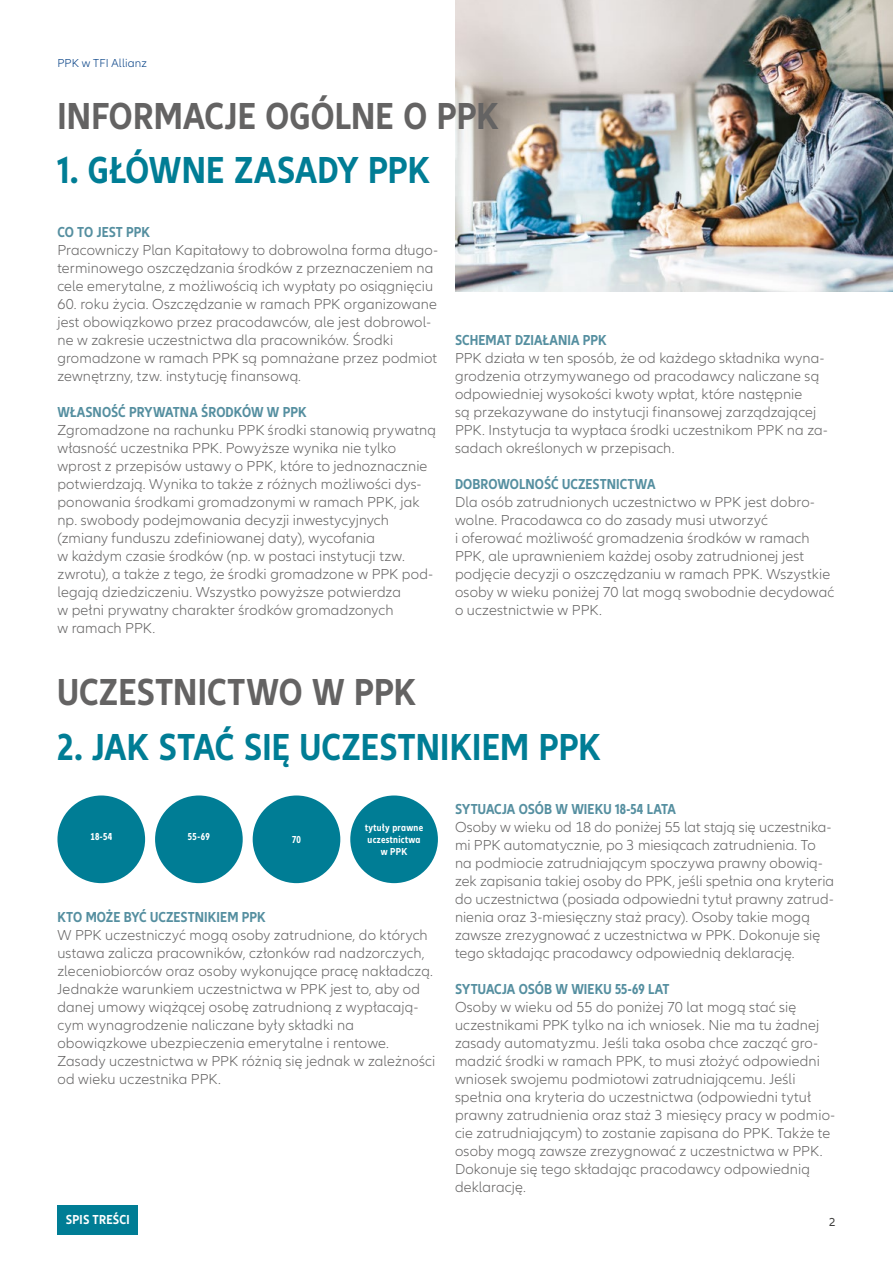
<style>
.page{position:relative;width:893px;height:1263px;background:#fff}
.page>*{position:absolute;margin:0;border:0;box-sizing:border-box;transform-origin:0 0}
.t1{font:700 condensed 39px "Allianz Neo";color:#007d95}
.t2{font:700 condensed 39px "Allianz Neo";letter-spacing:.005em;color:#646363}
.t3{font:300 15px/18px "Allianz Neo";letter-spacing:.01em;color:#646363}
.t4{font:700 condensed 15px "Allianz Neo";letter-spacing:.005em;color:#558fa0}
.t5{font:700 condensed 13.5px "Allianz Neo";letter-spacing:.015em;color:#fff}
.t6{font:300 12px "Allianz Neo";letter-spacing:.015em;color:#033f85}
.t7{font:12px "Allianz Neo";color:#3c3c3b}
.t8{font:700 condensed 10.5px/12px "Allianz Neo";letter-spacing:.03em;color:#fff;text-align:center}
</style>
<div class="page">
<div style="left:57px;top:1205px;width:81px;height:30px;background:#007d95"></div>
<img style="left:455px;top:0;width:438px;height:291px">
<div style="left:253px;top:795px;width:87px;height:88px;background:#007d95;border-radius:50%"></div>
<div style="left:57px;top:795px;width:88px;height:88px;background:#007d95;border-radius:50%"></div>
<div style="left:155px;top:795px;width:88px;height:88px;background:#007d95;border-radius:50%"></div>
<div style="left:350px;top:795px;width:88px;height:88px;background:#007d95;border-radius:50%"></div>
<p class="t6" style="left:57px;top:56px;width:91px">PPK w TFI Allianz</p>
<h1 class="t2" style="left:57px;top:94px;width:443px">INFORMACJE OGÓLNE O PPK</h1>
<h1 class="t1" style="left:57px;top:148px;width:374px">1. GŁÓWNE ZASADY PPK</h1>
<p class="t4" style="left:57px;top:224px;width:94px">CO TO JEST PPK</p>
<p class="t3" style="left:57px;top:242px;width:382px">Pracowniczy Plan Kapitałowy to dobrowolna forma długo&shy;terminowego oszczędzania środków z przeznaczeniem na cele emerytalne, z możliwością ich wypłaty po osiągnięciu</p>
<p class="t3" style="left:57px;top:296px;width:381px">60. roku życia. Oszczędzanie w ramach PPK organizowane jest obowiązkowo przez pracodawców, ale jest dobrowol&shy;ne w zakresie uczestnictwa dla pracowników. Środki gromadzone w ramach PPK są pomnażane przez podmiot zewnętrzny, tzw. instytucję finansową.</p>
<p class="t4" style="left:57px;top:404px;width:251px">WŁASNOŚĆ PRYWATNA ŚRODKÓW W PPK</p>
<p class="t3" style="left:57px;top:422px;width:380px">Zgromadzone na rachunku PPK środki stanowią prywatną własność uczestnika PPK. Powyższe wynika nie tylko wprost z przepisów ustawy o PPK, które to jednoznacznie potwierdzają. Wynika to także z różnych możliwości dys&shy;ponowania środkami gromadzonymi w ramach PPK, jak np. swobody podejmowania decyzji inwestycyjnych (zmiany funduszu zdefiniowanej daty), wycofania<br>w każdym czasie środków (np. w postaci instytucji tzw. zwrotu), a także z tego, że środki gromadzone w PPK pod&shy;legają dziedziczeniu. Wszystko powyższe potwierdza<br>w pełni prywatny charakter środków gromadzonych<br>w ramach PPK.</p>
<p class="t4" style="left:455px;top:332px;width:153px">SCHEMAT DZIAŁANIA PPK</p>
<p class="t3" style="left:455px;top:350px;width:374px">PPK działa w ten sposób, że od każdego składnika wyna&shy;grodzenia otrzymywanego od pracodawcy naliczane są odpowiedniej wysokości kwoty wpłat, które następnie<br>są przekazywane do instytucji finansowej zarządzającej PPK. Instytucja ta wypłaca środki uczestnikom PPK na za&shy;sadach określonych w przepisach.</p>
<p class="t4" style="left:455px;top:476px;width:202px">DOBROWOLNOŚĆ UCZESTNICTWA</p>
<p class="t3" style="left:455px;top:494px;width:381px">Dla osób zatrudnionych uczestnictwo w PPK jest dobro&shy;wolne. Pracodawca co do zasady musi utworzyć<br>i oferować możliwość gromadzenia środków w ramach PPK, ale uprawnieniem każdej osoby zatrudnionej jest podjęcie decyzji o oszczędzaniu w ramach PPK. Wszystkie osoby w wieku poniżej 70 lat mogą swobodnie decydować o uczestnictwie w PPK.</p>
<h1 class="t2" style="left:57px;top:670px;width:360px">UCZESTNICTWO W PPK</h1>
<h1 class="t1" style="left:57px;top:724px;width:545px">2. JAK STAĆ SIĘ UCZESTNIKIEM PPK</h1>
<p class="t8" style="left:90px;top:831px;width:23px">18-54</p>
<p class="t8" style="left:188px;top:831px;width:23px">55-69</p>
<p class="t8" style="left:365px;top:821px;width:60px">tytuły prawne uczestnictwa w PPK</p>
<p class="t8" style="left:292px;top:833px;width:10px">70</p>
<p class="t4" style="left:57px;top:908px;width:210px">KTO MOŻE BYĆ UCZESTNIKIEM PPK</p>
<p class="t3" style="left:57px;top:926px;width:379px">W PPK uczestniczyć mogą osoby zatrudnione, do których ustawa zalicza pracowników, członków rad nadzorczych, zleceniobiorców oraz osoby wykonujące pracę nakładczą.<br>Jednakże warunkiem uczestnictwa w PPK jest to, aby od danej umowy wiążącej osobę zatrudnioną z wypłacają&shy;cym wynagrodzenie naliczane były składki na obowiązkowe ubezpieczenia emerytalne i rentowe.<br>Zasady uczestnictwa w PPK różnią się jednak w zależności od wieku uczestnika PPK.</p>
<p class="t4" style="left:455px;top:800px;width:223px">SYTUACJA OSÓB W WIEKU 18-54 LATA</p>
<p class="t3" style="left:455px;top:818px;width:381px">Osoby w wieku od 18 do poniżej 55 lat stają się uczestnika&shy;mi PPK automatycznie, po 3 miesiącach zatrudnienia. To na podmiocie zatrudniającym spoczywa prawny obowią&shy;zek zapisania takiej osoby do PPK, jeśli spełnia ona kryteria do uczestnictwa (posiada odpowiedni tytuł prawny zatrud&shy;nienia oraz 3-miesięczny staż pracy). Osoby takie mogą zawsze zrezygnować z uczestnictwa w PPK. Dokonuje się tego składając pracodawcy odpowiednią deklarację.</p>
<p class="t4" style="left:455px;top:980px;width:216px">SYTUACJA OSÓB W WIEKU 55-69 LAT</p>
<p class="t3" style="left:455px;top:998px;width:382px">Osoby w wieku od 55 do poniżej 70 lat mogą stać się uczestnikami PPK tylko na ich wniosek. Nie ma tu żadnej zasady automatyzmu. Jeśli taka osoba chce zacząć gro&shy;madzić środki w ramach PPK, to musi złożyć odpowiedni wniosek swojemu podmiotowi zatrudniającemu. Jeśli spełnia ona kryteria do uczestnictwa (odpowiedni tytuł prawny zatrudnienia oraz staż 3 miesięcy pracy w podmio&shy;cie zatrudniającym) to zostanie zapisana do PPK. Także te osoby mogą zawsze zrezygnować z uczestnictwa w PPK.<br>Dokonuje się tego składając pracodawcy odpowiednią deklarację.</p>
<p class="t5" style="left:66px;top:1212px;width:65px">SPIS TREŚCI</p>
<p class="t7" style="left:829px;top:1215px;width:8px">2</p>
</div>
